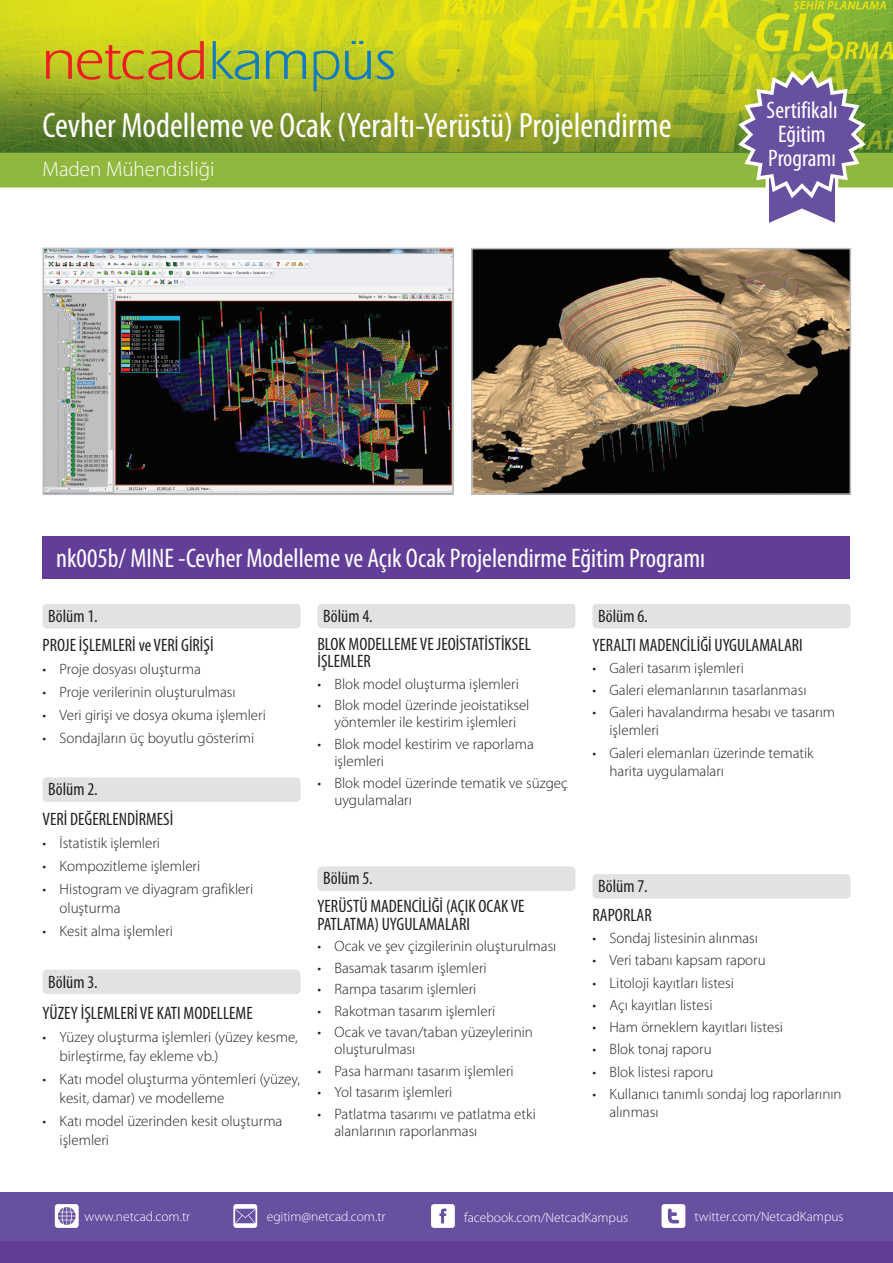
<style>
.page{position:relative;width:893px;height:1263px;background:#fff}
.page>*{position:absolute;margin:0;border:0;box-sizing:border-box;transform-origin:0 0}
.t1{font:56.55px "Ergoe";color:#ee1d23}
.t2{font:condensed 35.25px "Myriad Pro";color:#fff}
.t3{font:condensed 27px "Myriad Pro";color:#fff}
.t4{font:condensed 24px "Myriad Pro";color:#fff}
.t5{font:300 21px "Myriad Pro";color:#fff}
.t6{font:condensed 18px/17.2px "Myriad Pro";color:#231f20}
.t7{font:300 15px/17.2px "Myriad Pro";color:#231f20}
.t8{font:300 13.5px "Myriad Pro";color:#fff}
.s1{color:#107bc1}
</style>
<div class="page">
<img style="left:0;top:0;width:893px;height:617px">
<div style="left:43px;top:536px;width:807px;height:42px;background:#623e99"></div>
<div style="left:43px;top:604px;width:257px;height:24px;background:#e1e2e4;border-radius:4px"></div>
<div style="left:43px;top:777px;width:257px;height:25px;background:#e1e2e4;border-radius:4px"></div>
<div style="left:43px;top:970px;width:257px;height:24px;background:#e1e2e4;border-radius:4px"></div>
<div style="left:317px;top:604px;width:258px;height:24px;background:#e1e2e4;border-radius:4px"></div>
<div style="left:317px;top:866px;width:258px;height:25px;background:#e1e2e4;border-radius:4px"></div>
<div style="left:592px;top:604px;width:258px;height:24px;background:#e1e2e4;border-radius:4px"></div>
<div style="left:592px;top:874px;width:258px;height:25px;background:#e1e2e4;border-radius:4px"></div>
<img style="left:46px;top:251px;width:405px;height:241px">
<div style="left:43px;top:248px;width:411px;height:247px;border:2px solid #bcbdc0"></div>
<div style="left:0;top:1192px;width:893px;height:71px;background:#6850a1"></div>
<div style="left:0;top:1242px;width:893px;height:21px;background:#623e99"></div>
<svg style="left:55px;top:1204px;width:24px;height:24px"></svg>
<svg style="left:233px;top:1204px;width:24px;height:24px"></svg>
<svg style="left:431px;top:1204px;width:24px;height:24px"></svg>
<svg style="left:662px;top:1204px;width:23px;height:24px"></svg>
<img style="left:474px;top:251px;width:374px;height:241px">
<div style="left:471px;top:248px;width:380px;height:247px;border:2px solid #bcbdc0"></div>
<svg style="left:738px;top:71px;width:128px;height:156px"></svg>
<h1 class="t1" style="left:42px;top:30px;width:356px">netcad<span class="s1">kampüs</span></h1>
<p class="t2" style="left:43px;top:104px;width:630px">Cevher Modelleme ve Ocak (Yeraltı-Yerüstü) Projelendirme</p>
<p class="t5" style="left:43px;top:156px;width:173px">Maden Mühendisliği</p>
<p class="t4" style="left:767px;top:95px;width:72px">Sertifikalı</p>
<p class="t4" style="left:778px;top:119px;width:49px">Eğitim</p>
<p class="t4" style="left:768px;top:143px;width:69px">Programı</p>
<p class="t3" style="left:56px;top:542px;width:650px">nk005b/ MINE -Cevher Modelleme ve Açık Ocak Projelendirme Eğitim Programı</p>
<p class="t6" style="left:48px;top:607px;width:51px">Bölüm 1.</p>
<p class="t6" style="left:43px;top:636px;width:173px">PROJE İŞLEMLERİ ve VERİ GİRİŞİ</p>
<p class="t7" style="left:43px;top:660px;width:160px">• Proje dosyası oluşturma</p>
<p class="t7" style="left:43px;top:683px;width:195px">• Proje verilerinin oluşturulması</p>
<p class="t7" style="left:43px;top:706px;width:225px">• Veri girişi ve dosya okuma işlemleri</p>
<p class="t7" style="left:43px;top:729px;width:213px">• Sondajların üç boyutlu gösterimi</p>
<p class="t6" style="left:48px;top:780px;width:51px">Bölüm 2.</p>
<p class="t6" style="left:43px;top:810px;width:132px">VERİ DEĞERLENDİRMESİ</p>
<p class="t7" style="left:43px;top:834px;width:119px">• İstatistik işlemleri</p>
<p class="t7" style="left:43px;top:857px;width:159px">• Kompozitleme işlemleri</p>
<p class="t7" style="left:60px;top:879px;width:195px;line-height:18.8px;text-indent:-17px">• Histogram ve diyagram grafikleri oluşturma</p>
<p class="t7" style="left:43px;top:922px;width:132px">• Kesit alma işlemleri</p>
<p class="t6" style="left:48px;top:973px;width:51px">Bölüm 3.</p>
<p class="t6" style="left:43px;top:1004px;width:212px">YÜZEY İŞLEMLERİ VE KATI MODELLEME</p>
<p class="t7" style="left:60px;top:1028px;width:240px;line-height:18.8px;text-indent:-17px">• Yüzey oluşturma işlemleri (yüzey kesme, birleştirme, fay ekleme vb.)</p>
<p class="t7" style="left:60px;top:1069px;width:242px;line-height:18.8px;text-indent:-17px">• Katı model oluşturma yöntemleri (yüzey, kesit, damar) ve modelleme</p>
<p class="t7" style="left:60px;top:1111px;width:224px;line-height:18.8px;text-indent:-17px">• Katı model üzerinden kesit oluşturma işlemleri</p>
<p class="t6" style="left:323px;top:607px;width:51px">Bölüm 4.</p>
<p class="t6" style="left:317px;top:635px;width:215px">BLOK MODELLEME VE JEOİSTATİSTİKSEL<br>İŞLEMLER</p>
<p class="t7" style="left:317px;top:675px;width:203px">• Blok model oluşturma işlemleri</p>
<p class="t7" style="left:317px;top:696px;width:213px;text-align:center">• Blok model üzerinde jeoistatiksel yöntemler ile kestirim işlemleri</p>
<p class="t7" style="left:334px;top:735px;width:201px;text-indent:-17px">• Blok model kestirim ve raporlama işlemleri</p>
<p class="t7" style="left:334px;top:774px;width:235px;text-indent:-17px">• Blok model üzerinde tematik ve süzgeç uygulamaları</p>
<p class="t6" style="left:598px;top:607px;width:51px">Bölüm 6.</p>
<p class="t6" style="left:592px;top:636px;width:212px">YERALTI MADENCİLİĞİ UYGULAMALARI</p>
<p class="t7" style="left:592px;top:659px;width:153px">• Galeri tasarım işlemleri</p>
<p class="t7" style="left:592px;top:681px;width:215px">• Galeri elemanlarının tasarlanması</p>
<p class="t7" style="left:609px;top:703px;width:227px;line-height:18px;text-indent:-17px">• Galeri havalandırma hesabı ve tasarım işlemleri</p>
<p class="t7" style="left:609px;top:743px;width:206px;line-height:18px;text-indent:-17px">• Galeri elemanları üzerinde tematik harita uygulamaları</p>
<p class="t6" style="left:323px;top:869px;width:51px">Bölüm 5.</p>
<p class="t6" style="left:317px;top:897px;width:209px">YERÜSTÜ MADENCİLİĞİ (AÇIK OCAK VE<br>PATLATMA) UYGULAMALARI</p>
<p class="t7" style="left:317px;top:937px;width:240px">• Ocak ve şev çizgilerinin oluşturulması</p>
<p class="t7" style="left:317px;top:959px;width:171px">• Basamak tasarım işlemleri</p>
<p class="t7" style="left:317px;top:980px;width:160px">• Rampa tasarım işlemleri</p>
<p class="t7" style="left:317px;top:1002px;width:179px">• Rakotman tasarım işlemleri</p>
<p class="t7" style="left:334px;top:1023px;width:200px;text-indent:-17px">• Ocak ve tavan/taban yüzeylerinin oluşturulması</p>
<p class="t7" style="left:317px;top:1062px;width:198px">• Pasa harmanı tasarım işlemleri</p>
<p class="t7" style="left:317px;top:1083px;width:136px">• Yol tasarım işlemleri</p>
<p class="t7" style="left:334px;top:1105px;width:203px;text-indent:-17px">• Patlatma tasarımı ve patlatma etki alanlarının raporlanması</p>
<p class="t6" style="left:598px;top:877px;width:51px">Bölüm 7.</p>
<p class="t6" style="left:592px;top:906px;width:61px">RAPORLAR</p>
<p class="t7" style="left:592px;top:929px;width:167px">• Sondaj listesinin alınması</p>
<p class="t7" style="left:592px;top:951px;width:175px">• Veri tabanı kapsam raporu</p>
<p class="t7" style="left:592px;top:974px;width:143px">• Litoloji kayıtları listesi</p>
<p class="t7" style="left:592px;top:996px;width:121px">• Açı kayıtları listesi</p>
<p class="t7" style="left:592px;top:1018px;width:192px">• Ham örneklem kayıtları listesi</p>
<p class="t7" style="left:592px;top:1041px;width:121px">• Blok tonaj raporu</p>
<p class="t7" style="left:592px;top:1063px;width:123px">• Blok listesi raporu</p>
<p class="t7" style="left:609px;top:1085px;width:234px;line-height:18px;text-indent:-17px">• Kullanıcı tanımlı sondaj log raporlarının alınması</p>
<p class="t8" style="left:85px;top:1209px;width:107px">www.netcad.com.tr</p>
<p class="t8" style="left:267px;top:1208px;width:120px">egitim@netcad.com.tr</p>
<p class="t8" style="left:464px;top:1209px;width:166px">facebook.com/NetcadKampus</p>
<p class="t8" style="left:695px;top:1208px;width:151px">twitter.com/NetcadKampus</p>
</div>
